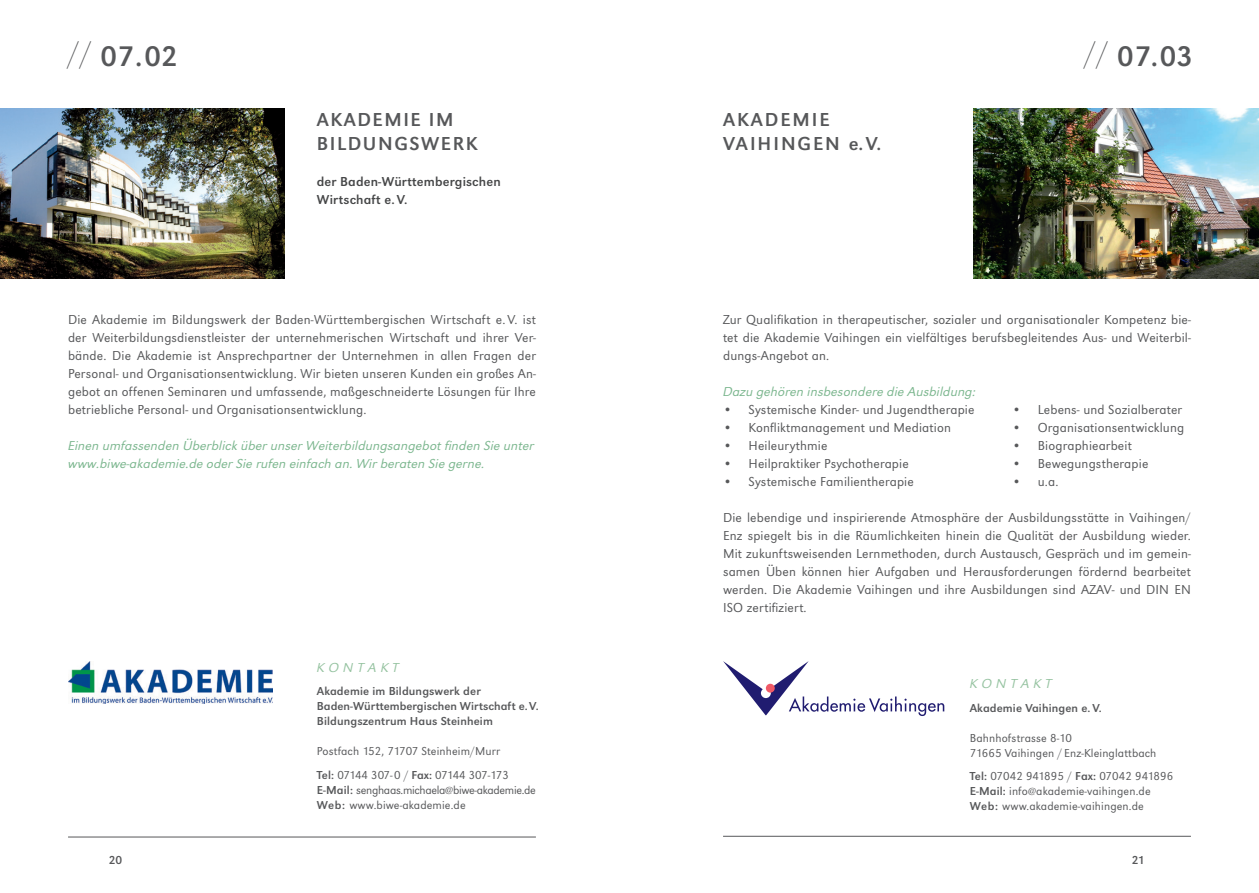
<style>
.page{position:relative;width:1259px;height:893px;background:#fff}
.page>*{position:absolute;margin:0;border:0;box-sizing:border-box;transform-origin:0 0}
.t1{font:29.4px "URW Grotesk T";letter-spacing:.015em;color:#57585a}
.t2{font:19.5px/24px "URW Grotesk T";letter-spacing:.09em;color:#57585a}
.t3{font:13.5px/18px "URW Grotesk T Ligh";letter-spacing:.01em;color:#57585a;text-align:justify}
.t4{font:13.5px/18px "URW Grotesk T Ligh Wide Obli";color:#7bb68e}
.t5{font:13.5px/18px "URW Grotesk T";letter-spacing:.01em;color:#464748}
.t6{font:13.5px "URW Grotesk T Ligh Wide Obli";letter-spacing:.3em;color:#96c3a1}
.t7{font:12px/15px "URW Grotesk T Ligh";letter-spacing:.01em;color:#57585a}
.t8{font:12px/15px "URW Grotesk T";letter-spacing:.01em;color:#57585a}
.t9{font:12px/15px "URW Grotesk T Ligh";letter-spacing:-.025em;color:#57585a}
.s1{font-family:"URW Grotesk T Extr Ligh"}
.s2{font-family:"URW Grotesk T"}
</style>
<div class="page">
<hr style="left:723px;top:836px;width:468px;height:1px;background:#57585a">
<hr style="left:68px;top:837px;width:468px;height:1px;background:#57585a">
<img style="left:973px;top:108px;width:286px;height:170px">
<img style="left:0;top:108px;width:285px;height:170px">
<img style="left:68px;top:661px;width:205px;height:43px">
<svg style="left:723px;top:661px;width:221px;height:55px"></svg>
<h1 class="t1" style="left:68px;top:40px;width:111px"><span class="s1">//</span> 07.02</h1>
<h1 class="t1" style="left:1084px;top:40px;width:110px"><span class="s1">//</span> 07.03</h1>
<h2 class="t2" style="left:317px;top:107px;width:124px">AKADEMIE im bildungswerk</h2>
<p class="t5" style="left:317px;top:172px;width:185px">der Baden-Württembergischen<br>Wirtschaft e. V.</p>
<p class="t3" style="left:68px;top:310px;width:469px">Die Akademie im Bildungswerk der Baden-Württembergischen Wirtschaft e.V. ist der Weiterbildungsdienstleister der unternehmerischen Wirtschaft und ihrer Ver&shy;bände. Die Akademie ist Ansprechpartner der Unternehmen in allen Fragen der Personal- und Organisationsentwicklung. Wir bieten unseren Kunden ein großes An&shy;gebot an offenen Seminaren und umfassende, maßgeschneiderte Lösungen für Ihre betriebliche Personal- und Organisationsentwicklung.</p>
<p class="t4" style="left:68px;top:436px;width:468px">Einen umfassenden Überblick über unser Weiterbildungsangebot finden Sie unter www.biwe-akademie.de oder Sie rufen einfach an. Wir beraten Sie gerne.</p>
<p class="t6" style="left:317px;top:660px;width:84px">KONTAKT</p>
<p class="t8" style="left:317px;top:684px;width:223px">Akademie im Bildungswerk der<br>Baden-Württembergischen Wirtschaft e. V.<br>Bildungszentrum Haus Steinheim</p>
<p class="t7" style="left:317px;top:739px;width:193px;line-height:23.5px">Postfach 152, 71707 Steinheim/Murr<br><span class="s2">Tel:</span> 07144 307-0 / <span class="s2">Fax:</span> 07144 307-173</p>
<p class="t9" style="left:317px;top:782px;width:220px"><span class="s2">E-Mail:</span> senghaas.michaela@biwe-akademie.de<br><span class="s2">Web:</span> www.biwe-akademie.de</p>
<h2 class="t2" style="left:723px;top:107px;width:108px">AKADEMIE<br>Vaihingen</h2>
<h2 class="t2" style="left:848px;top:131px;width:34px">e. V.</h2>
<p class="t3" style="left:723px;top:310px;width:469px">Zur Qualifikation in therapeutischer, sozialer und organisationaler Kompetenz bie&shy;tet die Akademie Vaihingen ein vielfältiges berufsbegleitendes Aus- und Weiterbil&shy;dungs-Angebot an.</p>
<p class="t4" style="left:723px;top:382px;width:254px">Dazu gehören insbesondere die Ausbildung:</p>
<p class="t3" style="left:723px;top:400px;width:253px">• Systemische Kinder- und Jugendtherapie</p>
<p class="t3" style="left:723px;top:418px;width:229px">• Konfliktmanagement und Mediation</p>
<p class="t3" style="left:723px;top:436px;width:106px">• Heileurythmie</p>
<p class="t3" style="left:723px;top:454px;width:187px">• Heilpraktiker Psychotherapie</p>
<p class="t3" style="left:723px;top:472px;width:192px">• Systemische Familientherapie</p>
<p class="t3" style="left:723px;top:508px;width:469px">Die lebendige und inspirierende Atmosphäre der Ausbildungsstätte in Vaihingen/ Enz spiegelt bis in die Räumlichkeiten hinein die Qualität der Ausbildung wieder.<br>Mit zukunftsweisenden Lernmethoden, durch Austausch, Gespräch und im gemein&shy;samen Üben können hier Aufgaben und Herausforderungen fördernd bearbeitet werden. Die Akademie Vaihingen und ihre Ausbildungen sind AZAV- und DIN EN ISO zertifiziert.</p>
<p class="t3" style="left:1012px;top:400px;width:171px">• Lebens- und Sozialberater</p>
<p class="t3" style="left:1012px;top:418px;width:173px">• Organisationsentwicklung</p>
<p class="t3" style="left:1012px;top:436px;width:121px">• Biographiearbeit</p>
<p class="t3" style="left:1012px;top:454px;width:138px">• Bewegungstherapie</p>
<p class="t3" style="left:1012px;top:472px;width:48px">• u.a.</p>
<p class="t6" style="left:970px;top:676px;width:84px">KONTAKT</p>
<p class="t8" style="left:969px;top:700px;width:134px">Akademie Vaihingen e. V.</p>
<p class="t7" style="left:969px;top:730px;width:188px">Bahnhofstrasse 8-10<br>71665 Vaihingen / Enz-Kleinglattbach</p>
<p class="t7" style="left:969px;top:768px;width:205px"><span class="s2">Tel:</span> 07042 941895 / <span class="s2">Fax:</span> 07042 941896<br><span class="s2">E-Mail:</span> info@akademie-vaihingen.de<br><span class="s2">Web:</span> www.akademie-vaihingen.de</p>
<p class="t8" style="left:109px;top:852px;width:15px">20</p>
<p class="t8" style="left:1131px;top:852px;width:14px">21</p>
</div>
